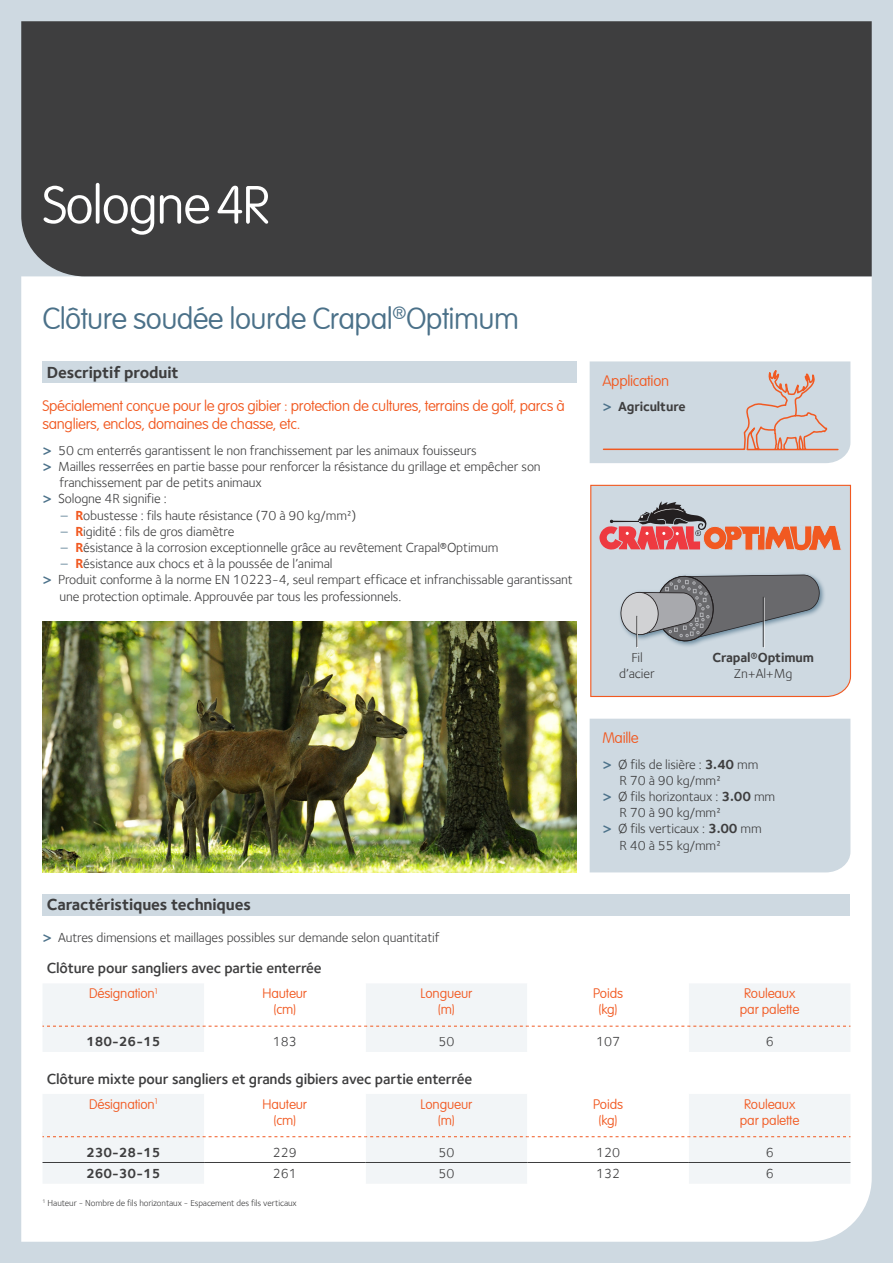
<style>
.page{position:relative;width:893px;height:1263px;background:#ced9e1}
.page>*{position:absolute;margin:0;border:0;box-sizing:border-box;transform-origin:0 0}
.t1{font:100 52.5px "VAG Rounded";letter-spacing:-.025em;color:#fff}
.t2{font:100 30px "VAG Rounded";letter-spacing:-.02em;color:#4b7189}
.t3{font:700 16.5px "Foundry Sterling";letter-spacing:-.01em;color:#3e3e3f}
.t4{font:100 15px/18px "VAG Rounded";letter-spacing:-.02em;color:#f15921}
.t5{font:600 15px "Foundry Sterling";letter-spacing:-.01em;color:#3e3e3f}
.t6{font:13.5px/16.2px "Foundry Sterling";letter-spacing:-.01em;color:#3e3e3f}
.t7{font:100 13.5px "VAG Rounded";letter-spacing:-.01em;color:#f15921}
.t8{font:700 13.5px "Foundry Sterling";letter-spacing:-.01em;color:#3e3e3f}
.t9{font:9px "Foundry Sterling";letter-spacing:-.01em;color:#3e3e3f}
.s1{font-weight:600;font-size:15px;color:#4b7189}
.s2{font-size:15px;color:#4b7189}
.s3{font-weight:700;color:#f15921}
.s4{font-weight:700}
</style>
<div class="page">
<div style="left:21px;top:276px;width:851px;height:966px;background:#fff"></div>
<svg style="left:590px;top:719px;width:260px;height:153px"></svg>
<div style="left:21px;top:21px;width:851px;height:255px;background:#3e3e3f"></div>
<div style="left:43px;top:361px;width:534px;height:22px;background:#ced9e1"></div>
<svg style="left:590px;top:484px;width:262px;height:214px"></svg>
<div style="left:618px;top:572px;width:208px;height:76px;background:#4b7189;opacity:.75"></div>
<svg style="left:620px;top:575px;width:200px;height:66px"></svg>
<hr style="left:764px;top:597px;width:1px;height:51px;background:#fff">
<hr style="left:763px;top:597px;width:1px;height:50px;background:#3e3e3f">
<hr style="left:637px;top:617px;width:1px;height:31px;background:#fff">
<hr style="left:636px;top:616px;width:1px;height:31px;background:#3e3e3f">
<div style="left:43px;top:894px;width:807px;height:21px;background:#ced9e1"></div>
<svg style="left:43px;top:983px;width:807px;height:69px;background:#f7f7f8"></svg>
<svg style="left:43px;top:1094px;width:807px;height:90px;background:#f7f8f8"></svg>
<hr style="left:43px;top:1162px;width:161px;height:1px;background:#3e3e3f">
<hr style="left:204px;top:1162px;width:162px;height:1px;background:#3e3e3f">
<hr style="left:366px;top:1162px;width:161px;height:1px;background:#3e3e3f">
<hr style="left:527px;top:1162px;width:162px;height:1px;background:#3e3e3f">
<hr style="left:689px;top:1162px;width:161px;height:1px;background:#3e3e3f">
<img style="left:43px;top:621px;width:534px;height:251px">
<svg style="left:590px;top:361px;width:260px;height:191px"></svg>
<p class="t1" style="left:43px;top:175px;width:229px">Sologne4R</p>
<p class="t2" style="left:43px;top:302px;width:478px">Clôture soudée lourde Crapal<sup>®</sup>Optimum</p>
<p class="t3" style="left:47px;top:362px;width:133px">Descriptif produit</p>
<p class="t4" style="left:43px;top:398px;width:524px">Spécialement conçue pour le gros gibier : protection de cultures, terrains de golf, parcs à sangliers, enclos, domaines de chasse, etc.</p>
<p class="t6" style="left:43px;top:442px;width:436px"><span class="s1">&gt;</span> 50 cm enterrés garantissent le non franchissement par les animaux fouisseurs</p>
<p class="t6" style="left:60px;top:458px;width:483px;text-indent:-17px"><span class="s1">&gt;</span> Mailles resserrées en partie basse pour renforcer la résistance du grillage et empêcher son franchissement par de petits animaux</p>
<p class="t6" style="left:43px;top:491px;width:126px"><span class="s1">&gt;</span> Sologne 4R signifie :</p>
<p class="t6" style="left:60px;top:507px;width:298px"><span class="s2">–</span> <span class="s3">R</span>obustesse : fils haute résistance (70 à 90 kg/mm²)</p>
<p class="t6" style="left:60px;top:523px;width:176px"><span class="s2">–</span> <span class="s3">R</span>igidité : fils de gros diamètre</p>
<p class="t6" style="left:60px;top:539px;width:440px"><span class="s2">–</span> <span class="s3">R</span>ésistance à la corrosion exceptionnelle grâce au revêtement Crapal®Optimum</p>
<p class="t6" style="left:60px;top:555px;width:275px"><span class="s2">–</span> <span class="s3">R</span>ésistance aux chocs et à la poussée de l’animal</p>
<p class="t6" style="left:60px;top:572px;width:515px;text-indent:-17px"><span class="s1">&gt;</span> Produit conforme à la norme EN 10223-4, seul rempart efficace et infranchissable garantissant une protection optimale. Approuvée par tous les professionnels.</p>
<p class="t3" style="left:47px;top:895px;width:206px">Caractéristiques techniques</p>
<p class="t6" style="left:43px;top:929px;width:398px"><span class="s1">&gt;</span> Autres dimensions et maillages possibles sur demande selon quantitatif</p>
<p class="t5" style="left:47px;top:959px;width:276px">Clôture pour sangliers avec partie enterrée</p>
<p class="t7" style="left:89px;top:985px;width:70px">Désignation<sup>1</sup></p>
<p class="t7" style="left:263px;top:985px;width:46px">Hauteur</p>
<p class="t7" style="left:274px;top:1002px;width:24px">(cm)</p>
<p class="t7" style="left:421px;top:985px;width:53px">Longueur</p>
<p class="t7" style="left:438px;top:1002px;width:18px">(m)</p>
<p class="t4" style="left:602px;top:372px;width:68px">Application</p>
<p class="t8" style="left:602px;top:399px;width:85px"><span class="s1">&gt;</span> Agriculture</p>
<p class="t6" style="left:631px;top:649px;width:13px">Fil</p>
<p class="t6" style="left:619px;top:665px;width:37px">d’acier</p>
<p class="t8" style="left:713px;top:649px;width:103px">Crapal®Optimum</p>
<p class="t6" style="left:734px;top:665px;width:60px">Zn+Al+Mg</p>
<p class="t4" style="left:602px;top:729px;width:38px">Maille</p>
<p class="t6" style="left:619px;top:756px;width:140px;text-indent:-17px"><span class="s1">&gt;</span> Ø fils de lisière : <span class="s4">3.40</span> mm<br>R 70 à 90 kg/mm²</p>
<p class="t6" style="left:619px;top:788px;width:157px;text-indent:-17px"><span class="s1">&gt;</span> Ø fils horizontaux : <span class="s4">3.00</span> mm<br>R 70 à 90 kg/mm²</p>
<p class="t6" style="left:619px;top:820px;width:144px;text-indent:-17px"><span class="s1">&gt;</span> Ø fils verticaux : <span class="s4">3.00</span> mm<br>R 40 à 55 kg/mm²</p>
<p class="t7" style="left:593px;top:985px;width:31px">Poids</p>
<p class="t7" style="left:599px;top:1002px;width:20px">(kg)</p>
<p class="t7" style="left:744px;top:985px;width:53px">Rouleaux</p>
<p class="t7" style="left:740px;top:1002px;width:61px">par palette</p>
<p class="t8" style="left:86px;top:1033px;width:76px">180-26-15</p>
<p class="t6" style="left:273px;top:1033px;width:26px">183</p>
<p class="t6" style="left:438px;top:1033px;width:18px">50</p>
<p class="t6" style="left:596px;top:1033px;width:26px">107</p>
<p class="t6" style="left:766px;top:1033px;width:10px">6</p>
<p class="t5" style="left:47px;top:1069px;width:427px">Clôture mixte pour sangliers et grands gibiers avec partie enterrée</p>
<p class="t7" style="left:89px;top:1096px;width:70px">Désignation<sup>1</sup></p>
<p class="t7" style="left:263px;top:1096px;width:46px">Hauteur</p>
<p class="t7" style="left:274px;top:1112px;width:24px">(cm)</p>
<p class="t7" style="left:593px;top:1096px;width:31px">Poids</p>
<p class="t7" style="left:599px;top:1112px;width:20px">(kg)</p>
<p class="t7" style="left:744px;top:1096px;width:53px">Rouleaux</p>
<p class="t7" style="left:740px;top:1112px;width:61px">par palette</p>
<p class="t7" style="left:421px;top:1096px;width:53px">Longueur</p>
<p class="t7" style="left:438px;top:1112px;width:18px">(m)</p>
<p class="t8" style="left:86px;top:1144px;width:76px">230-28-15</p>
<p class="t6" style="left:273px;top:1144px;width:26px">229</p>
<p class="t6" style="left:438px;top:1144px;width:18px">50</p>
<p class="t6" style="left:596px;top:1144px;width:26px">120</p>
<p class="t6" style="left:766px;top:1144px;width:10px">6</p>
<p class="t8" style="left:86px;top:1165px;width:76px">260-30-15</p>
<p class="t6" style="left:273px;top:1165px;width:26px">261</p>
<p class="t6" style="left:438px;top:1165px;width:18px">50</p>
<p class="t6" style="left:596px;top:1165px;width:26px">132</p>
<p class="t6" style="left:766px;top:1165px;width:10px">6</p>
<p class="t9" style="left:43px;top:1197px;width:256px"><sup>1</sup> Hauteur - Nombre de fils horizontaux - Espacement des fils verticaux</p>
</div>
